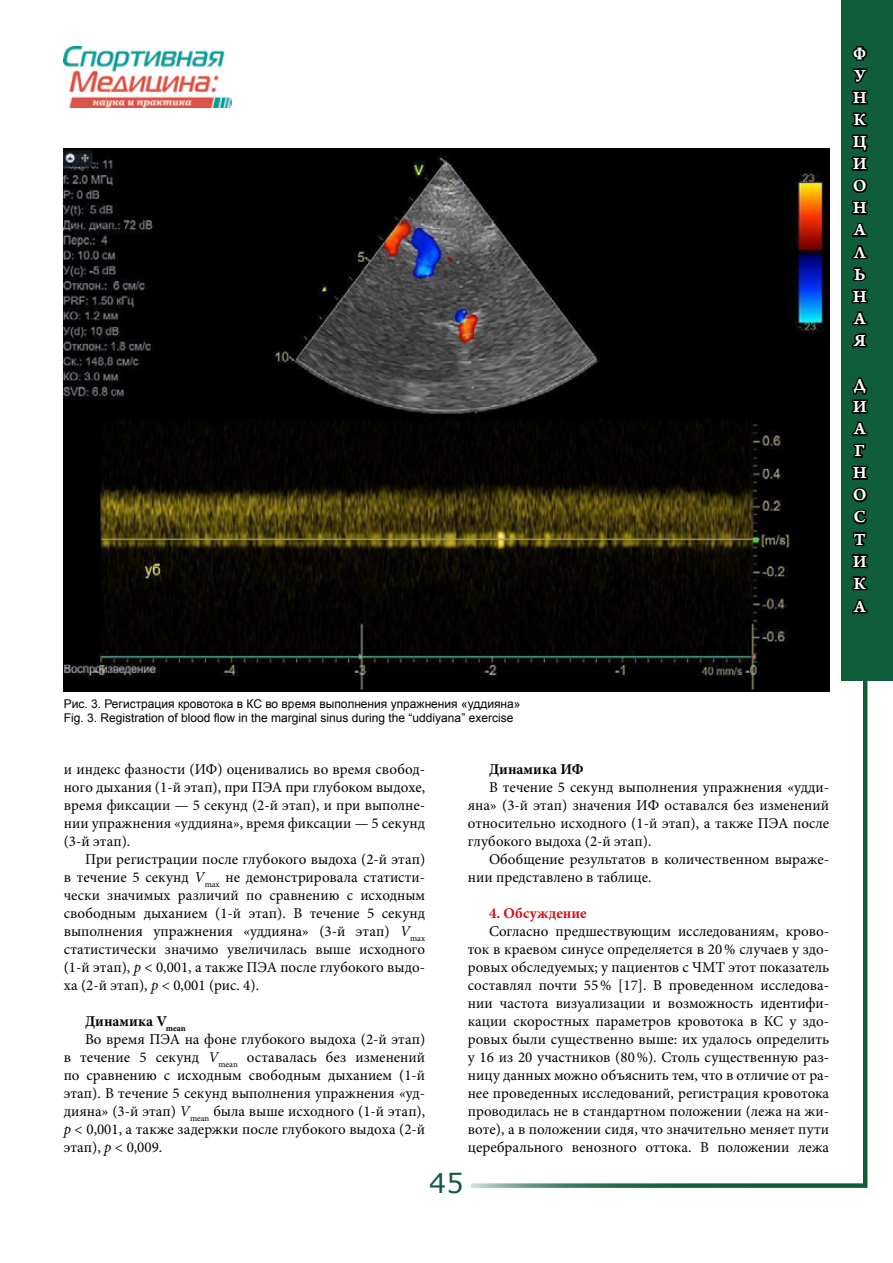
<style>
.page{position:relative;width:893px;height:1263px;background:#fff}
.page>*{position:absolute;margin:0;border:0;box-sizing:border-box;transform-origin:0 0}
.t1{font:27px "Verdana";color:#0f5d3b}
.t2{font:18px/22px "Arno Pro Smbd Caption";color:#fff;text-align:justify}
.osn-text{font:15px/18px "Minion Pro";color:#000;text-align:justify}
.podzagolovokBN{font:700 15px "Minion Pro";color:#000}
.t3{font:700 15px "Minion Pro";color:#cd1013}
.Подрисуночная_подпис{font:12px "Arial";color:#000}
.s1{font-style:italic}
</style>
<div class="page">
<hr style="left:863px;top:111px;width:4px;height:1076px;background:#0f5d3b">
<svg style="left:471px;top:1183px;width:396px;height:5px;background:#448066"></svg>
<img style="left:64px;top:47px;width:168px;height:60px">
<div style="left:841px;top:0;width:52px;height:680px;background:#0f5d3b"></div>
<svg style="left:851px;top:46px;width:17px;height:302px"></svg>
<svg style="left:851px;top:377px;width:17px;height:237px"></svg>
<img style="left:64px;top:149px;width:765px;height:543px">
<p class="t2" style="left:853px;top:43px;width:16px">Ф У Н К Ц И О Н А Л Ь Н А Я</p>
<p class="t2" style="left:853px;top:374px;width:16px">Д И А Г Н О С Т И К А</p>
<p class="Подрисуночная_подпис" style="left:64px;top:695px;width:458px">Рис. 3. Регистрация кровотока в КС во время выполнения упражнения «уддияна»</p>
<p class="Подрисуночная_подпис" style="left:64px;top:709px;width:451px">Fig. 3. Registration of blood flow in the marginal sinus during the “uddiyana” exercise</p>
<p class="osn-text" style="left:64px;top:760px;width:363px">и индекс фазности (ИФ) оценивались во время свобод&shy;ного дыхания (1‑й этап), при ПЭА при глубоком выдохе, время фиксации — 5 секунд (2‑й этап), и при выполне&shy;нии упражнения «уддияна», время фиксации — 5 секунд (3‑й этап).</p>
<p class="osn-text" style="left:64px;top:850px;width:363px;text-indent:21px">При регистрации после глубокого выдоха (2‑й этап) в течение 5 секунд <span class="s1">V</span><sub>max</sub> не демонстрировала статисти&shy;чески значимых различий по сравнению с исходным свободным дыханием (1‑й этап). В течение 5 секунд выполнения упражнения «уддияна» (3‑й этап) <span class="s1">V</span><sub>max </sub>статистически значимо увеличилась выше исходного (1‑й этап), <span class="s1">p</span> &lt; 0,001, а также ПЭА после глубокого выдо&shy;ха (2‑й этап), <span class="s1">p</span> &lt; 0,001 (рис. 4).</p>
<p class="podzagolovokBN" style="left:85px;top:1011px;width:102px">Динамика V<sub>mean</sub></p>
<p class="osn-text" style="left:64px;top:1030px;width:363px;text-indent:21px">Во время ПЭА на фоне глубокого выдоха (2‑й этап) в течение 5 секунд <span class="s1">V</span><sub>mean</sub> оставалась без изменений по сравнению с исходным свободным дыханием (1‑й этап). В течение 5 секунд выполнения упражнения «уд&shy;дияна» (3‑й этап) <span class="s1">V</span><sub>mean</sub> была выше исходного (1‑й этап), <span class="s1">p</span> &lt; 0,001, а также задержки после глубокого выдоха (2‑й этап), <span class="s1">p</span> &lt; 0,009.</p>
<p class="podzagolovokBN" style="left:489px;top:759px;width:96px">Динамика ИФ</p>
<p class="osn-text" style="left:468px;top:778px;width:363px;text-indent:21px">В течение 5 секунд выполнения упражнения «удди&shy;яна» (3‑й этап) значения ИФ оставался без изменений относительно исходного (1‑й этап), а также ПЭА после глубокого выдоха (2‑й этап).</p>
<p class="osn-text" style="left:468px;top:850px;width:363px;text-indent:21px">Обобщение результатов в количественном выраже&shy;нии представлено в таблице.</p>
<p class="t3" style="left:489px;top:903px;width:99px">4. Обсуждение</p>
<p class="osn-text" style="left:468px;top:922px;width:363px;text-indent:21px">Согласно предшествующим исследованиям, крово&shy;ток в краевом синусе определяется в 20% случаев у здо&shy;ровых обследуемых; у пациентов с ЧМТ этот показатель составлял почти 55% [17]. В проведенном исследова&shy;нии частота визуализации и возможность идентифи&shy;кации скоростных параметров кровотока в КС у здо&shy;ровых были существенно выше: их удалось определить у 16 из 20 участников (80%). Столь существенную раз&shy;ницу данных можно объяснить тем, что в отличие от ра&shy;нее проведенных исследований, регистрация кровотока проводилась не в стандартном положении (лежа на жи&shy;воте), а в положении сидя, что значительно меняет пути церебрального венозного оттока. В положении лежа</p>
<h1 class="t1" style="left:429px;top:1165px;width:36px">45</h1>
</div>
